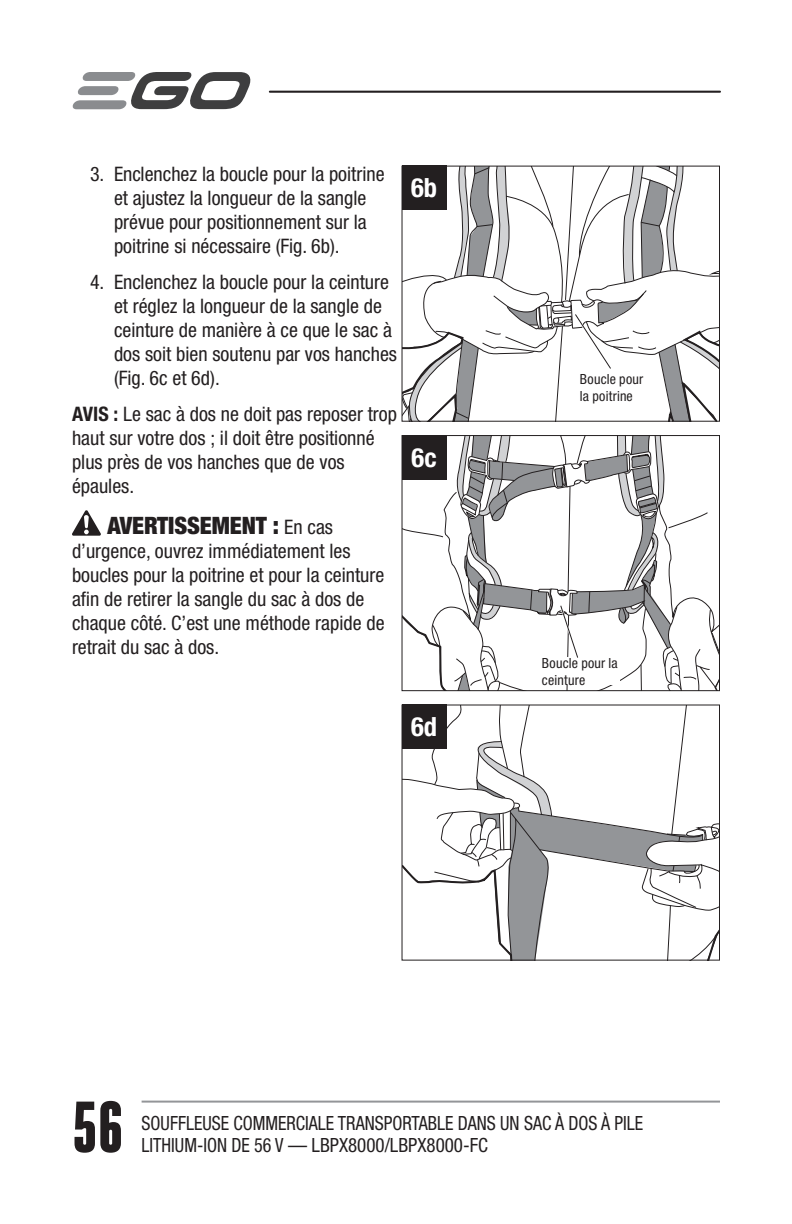
<style>
.page{position:relative;width:792px;height:1224px;background:#fff}
.page>*{position:absolute;margin:0;border:0;box-sizing:border-box;transform-origin:0 0}
.t1{font:900 72px "Heroic Condensed";color:#231f20}
.t2{font:700 condensed 26.6px "Helvetica Neue LT Std";color:#fff}
.t3{font:900 condensed 24px "Helvetica Neue LT Std";letter-spacing:-.005em;color:#231f20}
.t4{font:condensed 20px/24px "Helvetica Neue LT Std";color:#231f20}
.t5{font:condensed 19.6px "Helvetica Neue LT Std";color:#231f20;scale:.92 1}
.t6{font:condensed 14px/16.8px "Helvetica Neue LT Std";letter-spacing:.015em;color:#231f20}
.s1{font-weight:700}
.s2{font-weight:400;font-size:20px}
</style>
<div class="page">
<hr style="left:142px;top:1101px;width:578px;height:2px;background:#939598">
<hr style="left:270px;top:91px;width:450px;height:2px;background:#231f20">
<svg style="left:72px;top:72px;width:179px;height:37px"></svg>
<svg style="left:72px;top:510px;width:29px;height:26px"></svg>
<div style="left:402px;top:435px;width:44px;height:44px;background:#231f20"></div>
<svg style="left:402px;top:436px;width:318px;height:255px"></svg>
<svg style="left:404px;top:707px;width:314px;height:252px"></svg>
<div style="left:402px;top:705px;width:318px;height:256px;border:1px solid #231f20"></div>
<div style="left:402px;top:705px;width:44px;height:44px;background:#231f20"></div>
<svg style="left:402px;top:166px;width:318px;height:255px"></svg>
<div style="left:402px;top:166px;width:44px;height:44px;background:#231f20"></div>
<p class="t4" style="left:114px;top:162px;width:272px;text-indent:-24px">3. Enclenchez la boucle pour la poitrine et ajustez la longueur de la sangle prévue pour positionnement sur la poitrine si nécessaire (Fig. 6b).</p>
<p class="t4" style="left:114px;top:270px;width:285px;text-indent:-24px">4. Enclenchez la boucle pour la ceinture et réglez la longueur de la sangle de ceinture de manière à ce que le sac à dos soit bien soutenu par vos hanches (Fig. 6c et 6d).</p>
<p class="t4" style="left:72px;top:402px;width:327px"><span class="s1">AVIS :</span> Le sac à dos ne doit pas reposer trop haut sur votre dos ; il doit être positionné plus près de vos hanches que de vos épaules.</p>
<p class="t3" style="left:107px;top:511px;width:227px">AVERTISSEMENT : <span class="s2">En cas</span></p>
<p class="t4" style="left:72px;top:539px;width:314px">d’urgence, ouvrez immédiatement les boucles pour la poitrine et pour la ceinture afin de retirer la sangle du sac à dos de chaque côté. C’est une méthode rapide de retrait du sac à dos.</p>
<h2 class="t2" style="left:411px;top:172px;width:27px">6b</h2>
<h2 class="t2" style="left:412px;top:441px;width:27px">6c</h2>
<h2 class="t2" style="left:411px;top:711px;width:27px">6d</h2>
<p class="t6" style="left:580px;top:371px;width:65px">Boucle pour la poitrine</p>
<p class="t6" style="left:542px;top:654px;width:77px">Boucle pour la ceinture</p>
<h1 class="t1" style="left:72px;top:1088px;width:53px">56</h1>
<p class="t5" style="left:142px;top:1111px;width:547px">SOUFFLEUSE COMMERCIALE TRANSPORTABLE DANS UN SAC À DOS À PILE</p>
<p class="t5" style="left:142px;top:1134px;width:378px">LITHIUM-ION DE 56 V — LBPX8000/LBPX8000-FC</p>
</div>
